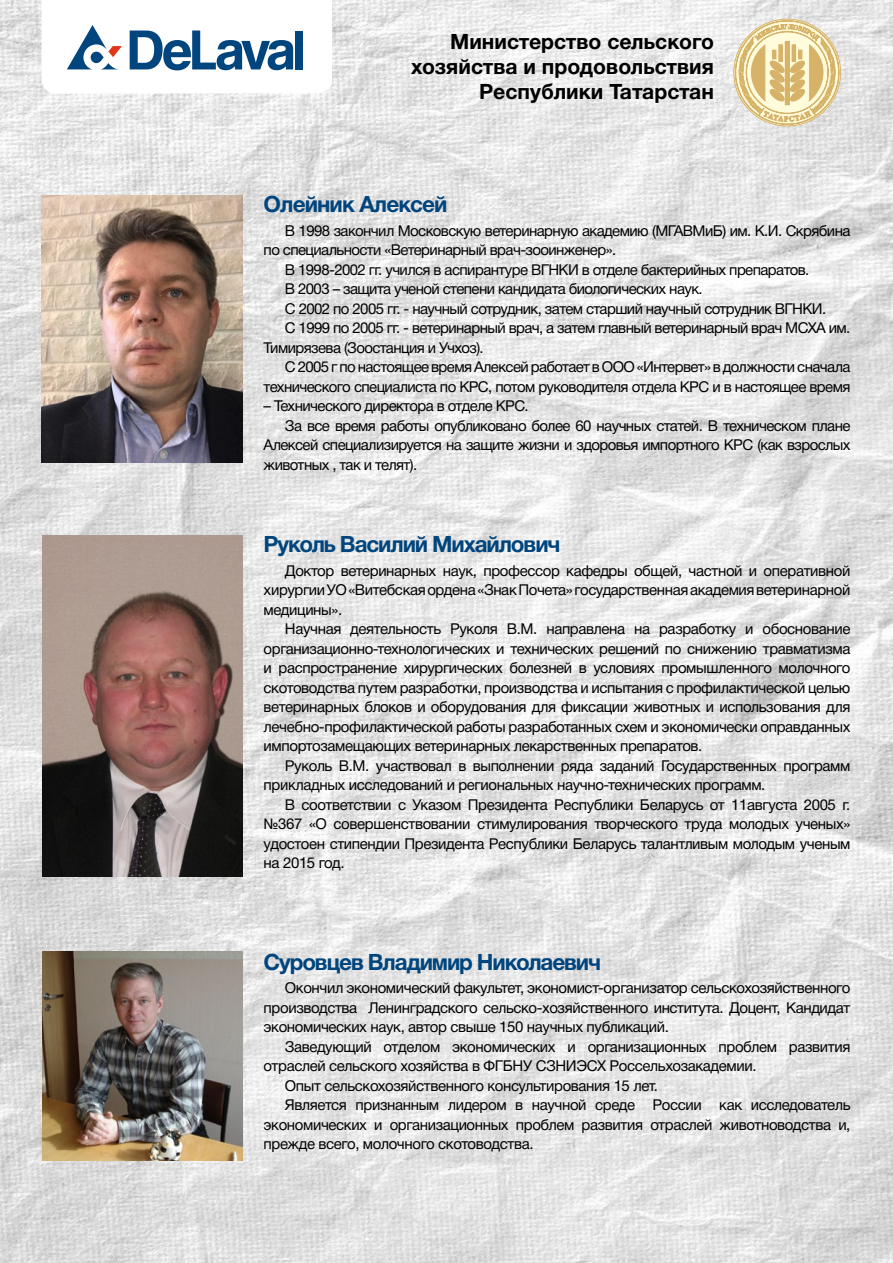
<style>
.page{position:relative;width:893px;height:1263px;background:#fff}
.page>*{position:absolute;margin:0;border:0;box-sizing:border-box;transform-origin:0 0}
.t1{font:700 22.5px "Helvetica Neue Cyr";letter-spacing:-.05em;color:#00457d}
.t2{font:21.15px/25.3px "Helvetica 7 Bold";color:#000;text-align:right}
.t3{font:15px/19.5px "Helvetica 5 Normal";letter-spacing:-.04em;color:#000;text-align:justify}
</style>
<div class="page">
<img style="left:0;top:0;width:893px;height:1263px">
<svg style="left:42px;top:0;width:289px;height:93px"></svg>
<svg style="left:735px;top:21px;width:104px;height:104px;background:#e7d5a6"></svg>
<img style="left:43px;top:536px;width:199px;height:340px">
<img style="left:43px;top:951px;width:199px;height:210px">
<img style="left:42px;top:195px;width:200px;height:268px">
<h2 class="t2" style="left:411px;top:29px;width:304px">Министерство сельского хозяйства и продовольствия<br>Республики Татарстан</h2>
<h1 class="t1" style="left:264px;top:192px;width:185px">Олейник Алексей</h1>
<p class="t3" style="left:285px;top:221px;width:567px">В 1998 закончил Московскую ветеринарную академию (МГАВМиБ) им. К.И. Скрябина</p>
<p class="t3" style="left:264px;top:240px;width:354px">по специальности «Ветеринарный врач-зооинженер».</p>
<p class="t3" style="left:285px;top:260px;width:526px">В 1998-2002 гг. учился в аспирантуре ВГНКИ в отделе бактерийных препаратов.</p>
<p class="t3" style="left:285px;top:279px;width:419px">В 2003 – защита ученой степени кандидата биологических наук.</p>
<p class="t3" style="left:285px;top:299px;width:543px">С 2002 по 2005 гг. - научный сотрудник, затем старший научный сотрудник ВГНКИ.</p>
<p class="t3" style="left:285px;top:318px;width:567px">С 1999 по 2005 гг. - ветеринарный врач, а затем главный ветеринарный врач МСХА им.</p>
<p class="t3" style="left:264px;top:338px;width:222px">Тимирязева (Зоостанция и Учхоз).</p>
<p class="t3" style="left:285px;top:357px;width:567px">С 2005 г по настоящее время Алексей работает в ООО «Интервет» в должности сначала</p>
<p class="t3" style="left:264px;top:377px;width:588px">технического специалиста по КРС, потом руководителя отдела КРС и в настоящее время</p>
<p class="t3" style="left:264px;top:396px;width:267px">– Технического директора в отделе КРС.</p>
<p class="t3" style="left:285px;top:416px;width:567px">За все время работы опубликовано более 60 научных статей. В техническом плане</p>
<p class="t3" style="left:264px;top:435px;width:588px">Алексей специализируется на защите жизни и здоровья импортного КРС (как взрослых</p>
<p class="t3" style="left:264px;top:455px;width:155px">животных , так и телят).</p>
<h1 class="t1" style="left:264px;top:531px;width:298px">Руколь Василий Михайлович</h1>
<p class="t3" style="left:264px;top:561px;width:588px;text-indent:21px">Доктор ветеринарных наук, профессор кафедры общей, частной и оперативной хирургии УО «Витебская ордена «Знак Почета» государственная академия ветеринарной медицины».</p>
<p class="t3" style="left:264px;top:619px;width:588px;text-indent:21px">Научная деятельность Руколя В.М. направлена на разработку и обоснование организационно-технологических и технических решений по снижению травматизма и распространение хирургических болезней в условиях промышленного молочного скотоводства путем разработки, производства и испытания с профилактической целью ветеринарных блоков и оборудования для фиксации животных и использования для лечебно-профилактической работы разработанных схем и экономически оправданных импортозамещающих ветеринарных лекарственных препаратов.</p>
<p class="t3" style="left:264px;top:756px;width:588px;text-indent:21px">Руколь В.М. участвовал в выполнении ряда заданий Государственных программ прикладных исследований и региональных научно-технических программ.</p>
<p class="t3" style="left:264px;top:795px;width:588px;text-indent:21px">В соответствии с Указом Президента Республики Беларусь от 11августа 2005 г. №367 «О совершенствовании стимулирования творческого труда молодых ученых» удостоен стипендии Президента Республики Беларусь талантливым молодым ученым на 2015 год.</p>
<h1 class="t1" style="left:264px;top:949px;width:339px">Суровцев Владимир Николаевич</h1>
<p class="t3" style="left:264px;top:978px;width:588px;text-indent:21px">Окончил экономический факультет, экономист-организатор сельскохозяйственного производства Ленинградского сельско-хозяйственного института. Доцент, Кандидат экономических наук, автор свыше 150 научных публикаций.</p>
<p class="t3" style="left:285px;top:1037px;width:567px">Заведующий отделом экономических и организационных проблем развития</p>
<p class="t3" style="left:264px;top:1056px;width:494px">отраслей сельского хозяйства в ФГБНУ СЗНИЭСХ Россельхозакадемии.</p>
<p class="t3" style="left:285px;top:1076px;width:375px">Опыт сельскохозяйственного консультирования 15 лет.</p>
<p class="t3" style="left:285px;top:1095px;width:567px">Является признанным лидером в научной среде России как исследователь</p>
<p class="t3" style="left:264px;top:1115px;width:588px">экономических и организационных проблем развития отраслей животноводства и,</p>
<p class="t3" style="left:264px;top:1134px;width:271px">прежде всего, молочного скотоводства.</p>
</div>
